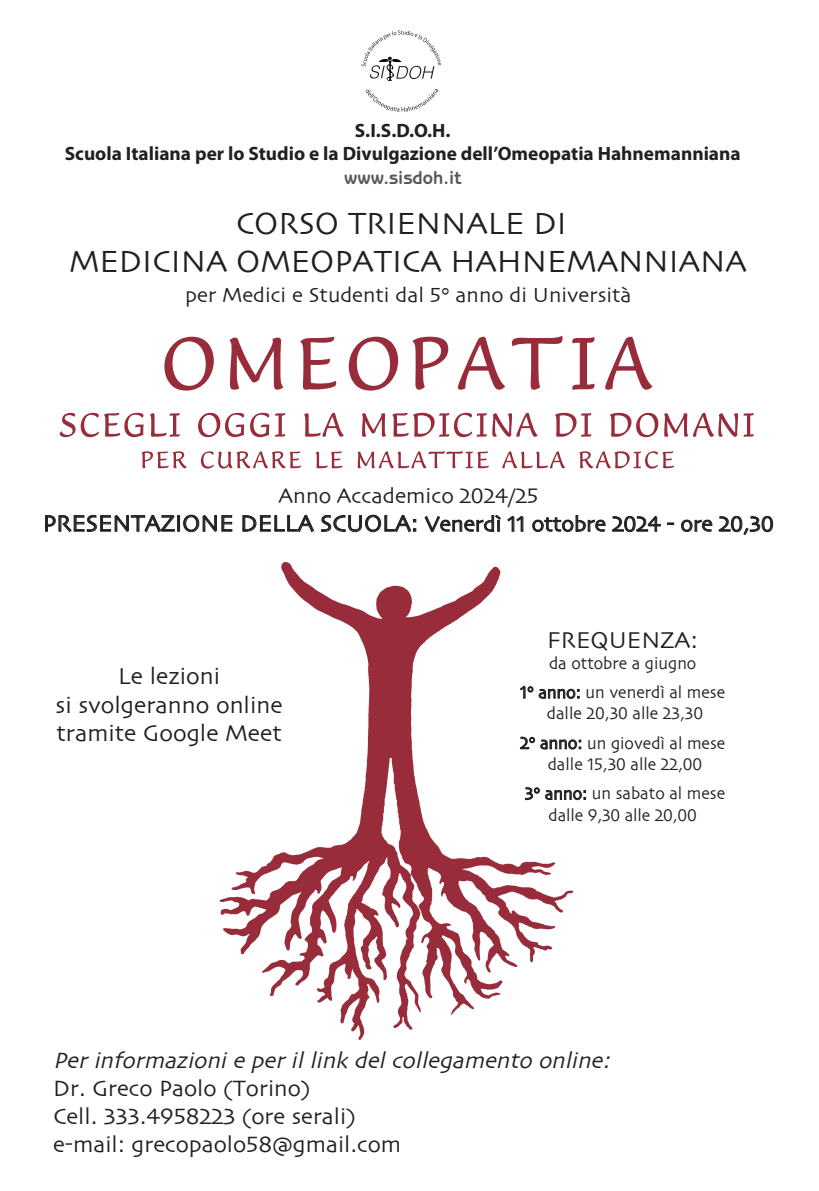
<style>
.page{position:relative;width:819px;height:1191px;background:#fff}
.page>*{position:absolute;margin:0;border:0;box-sizing:border-box;transform-origin:0 0}
.t1{font:32.02px/38.5px "Skia";color:#231f20;text-align:center}
.t2{font:23.97px/28.8px "Skia";color:#231f20;text-align:center}
.t3{font:23.19px/27.8px "Skia";color:#231f20}
.t4{font:italic 23.19px "Skia";color:#231f20}
.t5{font:22.05px/28.6px "Skia";color:#231f20;text-align:center}
.t6{font:21.35px "Skia";color:#231f20}
.t7{font:700 19.34px/23.2px "Myriad Pro";color:#231f20;text-align:center}
.t8{font:700 18.46px "Benguiat Gothic";color:#57585a}
.t9{font:17.68px/29.4px "Skia";color:#231f20;text-align:center;scale:.94 1}
.s1{font-size:23.89px}
</style>
<div class="page">
<img style="left:219px;top:562px;width:367px;height:478px">
<svg style="left:164px;top:337px;width:50px;height:53px"></svg>
<svg style="left:229px;top:337px;width:54px;height:53px"></svg>
<svg style="left:300px;top:337px;width:36px;height:53px"></svg>
<svg style="left:349px;top:337px;width:49px;height:53px"></svg>
<svg style="left:412px;top:337px;width:36px;height:53px"></svg>
<svg style="left:458px;top:337px;width:47px;height:53px"></svg>
<svg style="left:512px;top:336px;width:50px;height:54px"></svg>
<svg style="left:572px;top:337px;width:22px;height:53px"></svg>
<svg style="left:605px;top:337px;width:47px;height:53px"></svg>
<svg style="left:60px;top:413px;width:84px;height:24px"></svg>
<svg style="left:150px;top:413px;width:30px;height:24px"></svg>
<svg style="left:198px;top:413px;width:46px;height:24px"></svg>
<svg style="left:250px;top:413px;width:19px;height:24px"></svg>
<svg style="left:275px;top:413px;width:10px;height:24px"></svg>
<svg style="left:304px;top:413px;width:40px;height:24px"></svg>
<svg style="left:362px;top:413px;width:24px;height:24px"></svg>
<svg style="left:392px;top:413px;width:145px;height:24px"></svg>
<svg style="left:555px;top:413px;width:36px;height:24px"></svg>
<svg style="left:610px;top:413px;width:48px;height:24px"></svg>
<svg style="left:664px;top:413px;width:89px;height:24px"></svg>
<svg style="left:141px;top:451px;width:46px;height:17px"></svg>
<svg style="left:201px;top:451px;width:100px;height:17px"></svg>
<svg style="left:316px;top:451px;width:26px;height:17px"></svg>
<svg style="left:357px;top:451px;width:131px;height:17px"></svg>
<svg style="left:502px;top:451px;width:63px;height:17px"></svg>
<svg style="left:579px;top:451px;width:94px;height:17px"></svg>
<svg style="left:45px;top:515px;width:187px;height:17px"></svg>
<svg style="left:242px;top:515px;width:72px;height:17px"></svg>
<svg style="left:321px;top:515px;width:95px;height:17px"></svg>
<svg style="left:424px;top:514px;width:77px;height:18px"></svg>
<svg style="left:507px;top:516px;width:16px;height:16px"></svg>
<svg style="left:532px;top:515px;width:73px;height:17px"></svg>
<svg style="left:611px;top:516px;width:50px;height:16px"></svg>
<svg style="left:667px;top:522px;width:7px;height:3px"></svg>
<svg style="left:681px;top:519px;width:31px;height:13px"></svg>
<svg style="left:718px;top:516px;width:55px;height:19px"></svg>
<svg style="left:365px;top:89px;width:73px;height:23px"></svg>
<svg style="left:361px;top:30px;width:80px;height:49px"></svg>
<svg style="left:520px;top:685px;width:59px;height:14px"></svg>
<svg style="left:520px;top:736px;width:61px;height:13px"></svg>
<svg style="left:525px;top:787px;width:60px;height:13px"></svg>
<p class="t7" style="left:65px;top:119px;width:677px">S.I.S.D.O.H.<br>Scuola Italiana per lo Studio e la Divulgazione dell’Omeopatia Hahnemanniana</p>
<p class="t8" style="left:344px;top:167px;width:119px">www.sisdoh.it</p>
<h1 class="t1" style="left:69px;top:206px;width:679px">CORSO TRIENNALE DI<br>MEDICINA OMEOPATICA HAHNEMANNIANA</h1>
<p class="t6" style="left:185px;top:282px;width:447px">per Medici e Studenti dal 5° anno di Università</p>
<p class="t5" style="left:43px;top:482px;width:732px">Anno Accademico 2024/25<br><span class="s1">PRESENTAZIONE DELLA SCUOLA:</span> Venerdì 11 ottobre 2024 - ore 20,30</p>
<h2 class="t2" style="left:56px;top:663px;width:228px">Le lezioni<br>si svolgeranno online tramite Google Meet</h2>
<h2 class="t2" style="left:547px;top:627px;width:152px">FREQUENZA:</h2>
<p class="t9" style="left:520px;top:649px;width:219px">da ottobre a giugno<br>1° anno: un venerdì al mese</p>
<p class="t9" style="left:520px;top:700px;width:220px">dalle 20,30 alle 23,30<br>2° anno: un giovedì al mese</p>
<p class="t9" style="left:525px;top:750px;width:214px">dalle 15,30 alle 22,00<br>3° anno: un sabato al mese</p>
<p class="t9" style="left:548px;top:801px;width:159px">dalle 9,30 alle 20,00</p>
<h3 class="t4" style="left:53px;top:1046px;width:564px">Perinformazionieperillink delcollegamento online:</h3>
<h3 class="t3" style="left:53px;top:1075px;width:349px">Dr. Greco Paolo (Torino)<br>Cell. 333.4958223 (ore serali) e-mail: grecopaolo58@gmail.com</h3>
</div>
